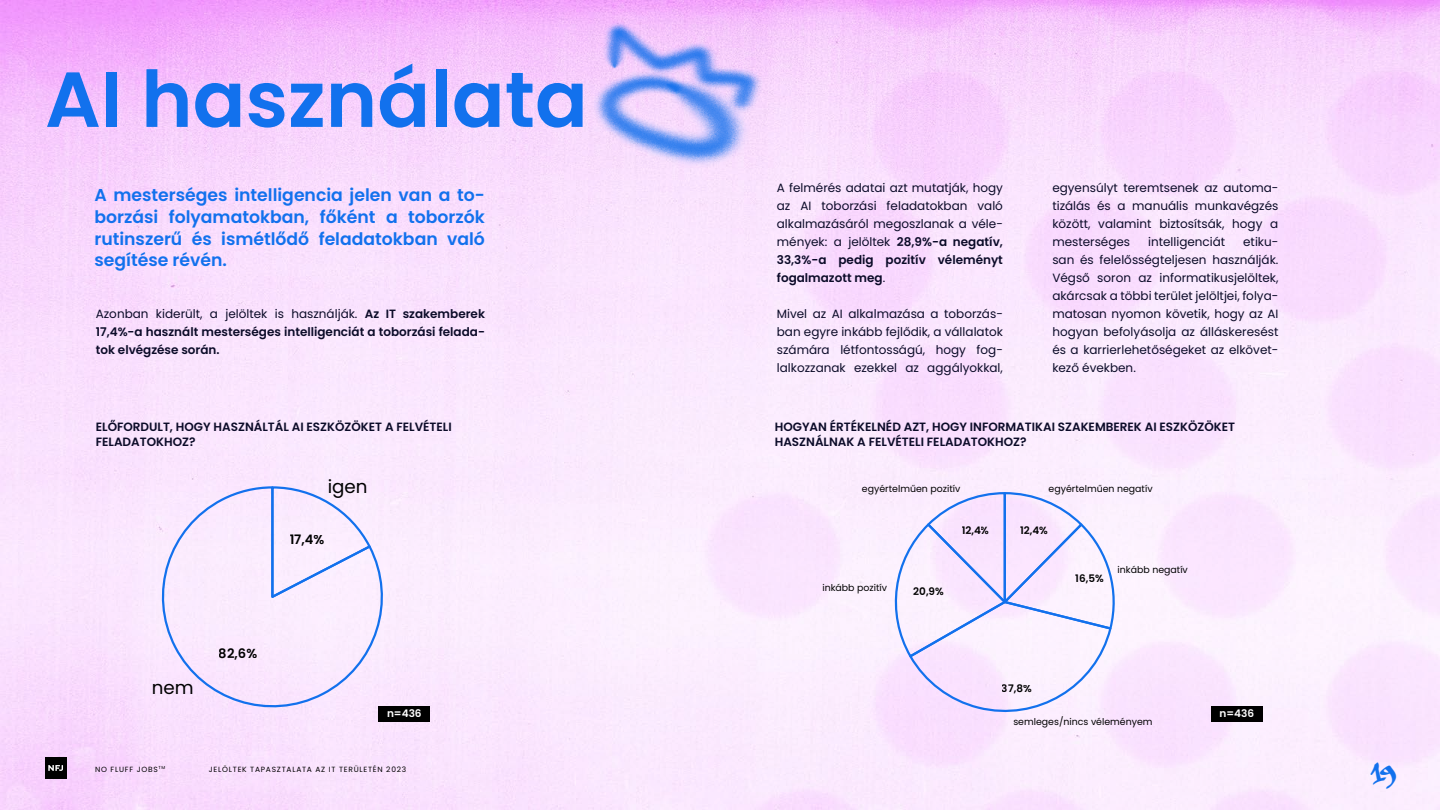
<style>
.page{position:relative;width:1440px;height:810px;background:#fff}
.page>*{position:absolute;margin:0;border:0;box-sizing:border-box;transform-origin:0 0}
.t1{font:600 78px "Poppins";color:#1271ed}
.t2{font:35.25px "Subway New York SC";color:#1271ed}
.t3{font:18.3px "Poppins";color:#000}
.t4{font:600 17.25px/21.8px "Poppins";color:#1271ed;text-align:justify}
.t5{font:600 13.05px "Poppins";color:#000}
.t6{font:12px/18px "Poppins";color:#0b0b28;text-align:justify}
.t7{font:600 12px/18px "Poppins";color:#0b0b28}
.t8{font:600 10.5px "Poppins";color:#fff}
.t9{font:600 10.43px "Poppins";color:#000}
.t10{font:9.38px "Poppins";color:#000}
.t11{font:7.5px "Poppins";letter-spacing:.1em;color:#000}
.t12{font:4.35px "Poppins";color:#000}
.s1{font-weight:400}
.s2{font-weight:600}
</style>
<div class="page">
<img style="left:0;top:0;width:1440px;height:810px">
<div style="left:379px;top:706px;width:51px;height:15px;background:#000"></div>
<div style="left:1211px;top:706px;width:51px;height:15px;background:#000"></div>
<svg style="left:144px;top:485px;width:253px;height:233px;background:#f0e3fc"></svg>
<svg style="left:886px;top:491px;width:234px;height:231px"></svg>
<img style="left:590px;top:20px;width:177px;height:148px">
<div style="left:45px;top:757px;width:21px;height:22px;background:#000"></div>
<svg style="left:48px;top:765px;width:15px;height:6px"></svg>
<h1 class="t1" style="left:45px;top:54px;width:544px">AI használata</h1>
<h3 class="t4" style="left:94px;top:184px;width:392px">A mesterséges intelligencia jelen van a to&shy;borzási folyamatokban, főként a toborzók rutinszerű és ismétlődő feladatokban való segítése révén.</h3>
<p class="t7" style="left:96px;top:305px;width:391px;text-align:justify"><span class="s1">Azonban kiderült, a jelöltek is használják.</span> Az IT szakemberek 17,4%-a használt mesterséges intelligenciát a toborzási felada&shy;tok elvégzése során.</p>
<p class="t6" style="left:777px;top:179px;width:228px">A felmérés adatai azt mutatják, hogy az AI toborzási feladatokban való alkalmazásáról megoszlanak a véle&shy;mények: a jelöltek <span class="s2">28,9%-a negatív, 33,3%-a pedig pozitív véleményt fogalmazott meg</span>.</p>
<p class="t6" style="left:777px;top:305px;width:228px">Mivel az AI alkalmazása a toborzás&shy;ban egyre inkább fejlődik, a vállalatok számára létfontosságú, hogy fog&shy;lalkozzanak ezekkel az aggályokkal,</p>
<p class="t6" style="left:1052px;top:179px;width:228px">egyensúlyt teremtsenek az automa&shy;tizálás és a manuális munkavégzés között, valamint biztosítsák, hogy a mesterséges</p>
<p class="t6" style="left:1148px;top:233px;width:79px">intelligenciát</p>
<p class="t6" style="left:1052px;top:233px;width:228px;text-indent:191px">etiku&shy;san és felelősségteljesen használják.<br>Végső soron az informatikusjelöltek, akárcsak a többi terület jelöltjei, folya&shy;matosan nyomon követik, hogy az AI hogyan befolyásolja az álláskeresést és a karrierlehetőségeket az elkövet&shy;kező években.</p>
<p class="t7" style="left:96px;top:420px;width:358px;line-height:14.4px">ELŐFORDULT, HOGY HASZNÁLTÁL AI ESZKÖZÖKET A FELVÉTELI<br>FELADATOKHOZ?</p>
<p class="t7" style="left:775px;top:420px;width:462px;line-height:14.4px">HOGYAN ÉRTÉKELNÉD AZT, HOGY INFORMATIKAI SZAKEMBEREK AI ESZKÖZÖKET<br>HASZNÁLNAK A FELVÉTELI FELADATOKHOZ?</p>
<h3 class="t3" style="left:152px;top:677px;width:43px">nem</h3>
<p class="t5" style="left:219px;top:645px;width:40px">82,6%</p>
<h3 class="t3" style="left:328px;top:476px;width:41px">igen</h3>
<p class="t5" style="left:290px;top:532px;width:36px">17,4%</p>
<p class="t10" style="left:862px;top:483px;width:100px">egyértelműen pozitív</p>
<p class="t10" style="left:822px;top:582px;width:66px">inkább pozitív</p>
<p class="t9" style="left:962px;top:524px;width:29px">12,4%</p>
<p class="t9" style="left:913px;top:585px;width:32px">20,9%</p>
<p class="t10" style="left:1049px;top:483px;width:106px">egyértelműen negatív</p>
<p class="t9" style="left:1020px;top:524px;width:29px">12,4%</p>
<p class="t9" style="left:1075px;top:572px;width:30px">16,5%</p>
<p class="t10" style="left:1118px;top:565px;width:72px">inkább negatív</p>
<p class="t9" style="left:1002px;top:683px;width:31px">37,8%</p>
<p class="t8" style="left:387px;top:708px;width:36px">n=436</p>
<p class="t8" style="left:1219px;top:708px;width:36px">n=436</p>
<p class="t10" style="left:1013px;top:716px;width:141px">semleges/nincs véleményem</p>
<p class="t11" style="left:95px;top:765px;width:64px">NO FLUFF JOBS</p>
<p class="t11" style="left:209px;top:765px;width:199px">JELÖLTEK TAPASZTALATA AZ IT TERÜLETÉN 2023</p>
<p class="t12" style="left:159px;top:765px;width:8px">TM</p>
<h2 class="t2" style="left:1373px;top:752px;width:24px">19</h2>
</div>
